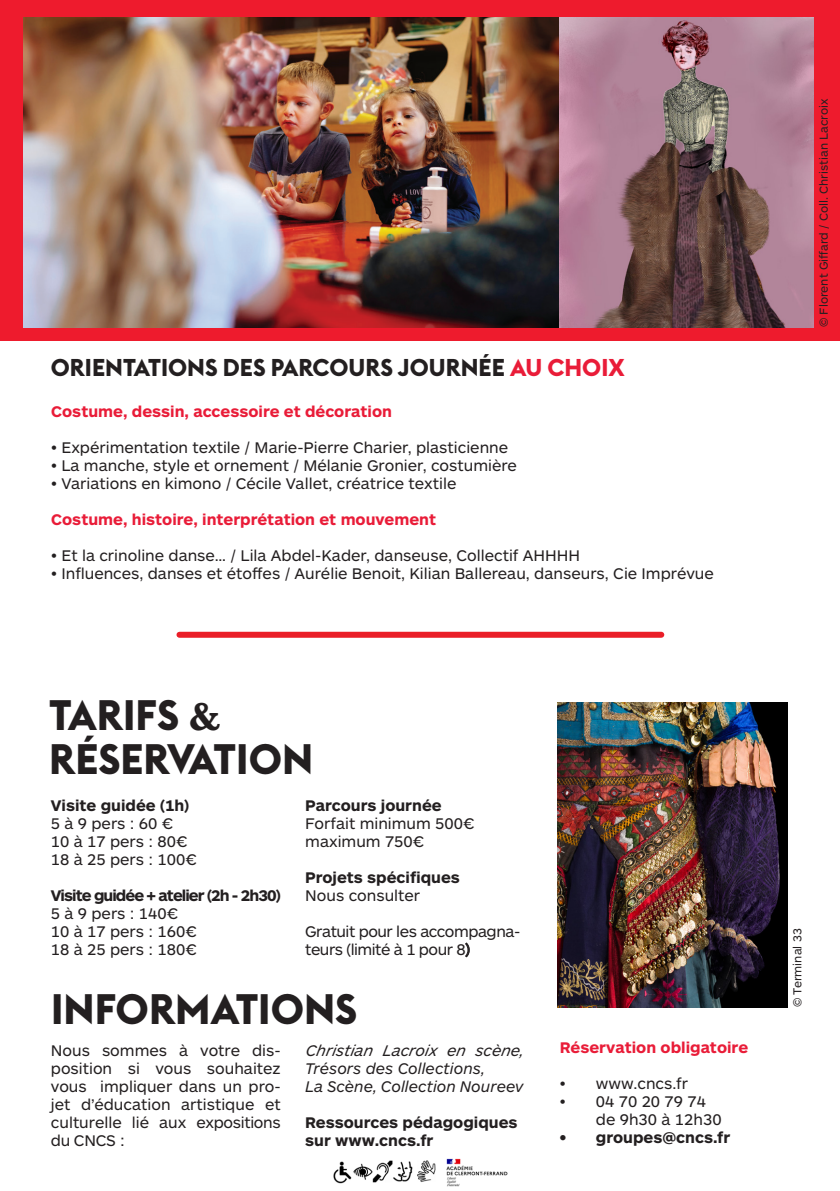
<style>
.page{position:relative;width:840px;height:1191px;background:#fff}
.page>*{position:absolute;margin:0;border:0;box-sizing:border-box;transform-origin:0 0}
.t1{font:700 42px/44px "Euclid BP";color:#231f20}
.t2{font:700 24px "Euclid BP";color:#231f20}
.t3{font:16px/18px "ARS Maquette Pro";color:#231f20;text-align:justify}
.t4{font:700 16px/18px "ARS Maquette Pro";color:#231f20}
.t5{font:700 16px "ARS Maquette Pro";color:#e91c38}
.t6{font:italic 16px/18px "ARS Maquette Pro";color:#231f20}
.t7{font:16px/18px "ARS Maquette Pro";letter-spacing:-.03em;color:#231f20}
.t8{font:700 16px "ARS Maquette Pro";letter-spacing:-.06em;color:#231f20}
.t9{font:12px "ARS Maquette Pro";color:#231f20}
.s1{color:#e91c38}
.s2{font-family:"Baskerville"}
</style>
<div class="page">
<div style="left:0;top:0;width:839px;height:341px;background:#ee1b2d"></div>
<img style="left:557px;top:702px;width:229px;height:305px">
<img style="left:333px;top:1160px;width:103px;height:24px">
<img style="left:446px;top:1158px;width:62px;height:29px">
<div style="left:179px;top:632px;width:482px;height:6px;background:#ea1e28"></div>
<img style="left:24px;top:17px;width:789px;height:310px">
<p class="t2" style="left:51px;top:353px;width:575px">ORIENTATIONS DES PARCOURS JOURNÉE <span class="s1">AU CHOIX</span></p>
<p class="t5" style="left:51px;top:401px;width:342px">Costume, dessin, accessoire et décoration</p>
<p class="t3" style="left:51px;top:438px;width:458px">• Expérimentation textile / Marie-Pierre Charier, plasticienne</p>
<p class="t3" style="left:51px;top:456px;width:467px">• La manche, style et ornement / Mélanie Gronier, costumière</p>
<p class="t3" style="left:51px;top:474px;width:406px">• Variations en kimono / Cécile Vallet, créatrice textile</p>
<p class="t5" style="left:51px;top:509px;width:386px">Costume, histoire, interprétation et mouvement</p>
<p class="t3" style="left:51px;top:546px;width:530px">• Et la crinoline danse… / Lila Abdel-Kader, danseuse, Collectif AHHHH</p>
<p class="t3" style="left:51px;top:564px;width:663px">• Influences, danses et étoffes / Aurélie Benoit, Kilian Ballereau, danseurs, Cie Imprévue</p>
<p class="t9" style="left:815px;top:327px;width:230px;rotate:-90deg">© Florent Giffard / Coll. Christian Lacroix</p>
<p class="t1" style="left:49px;top:693px;width:265px">TARIFS <span class="s2">&amp;<br></span>RÉSERVATION</p>
<p class="t4" style="left:51px;top:795px;width:140px">Visite guidée (1h)</p>
<p class="t3" style="left:51px;top:813px;width:124px">5 à 9 pers : 60 €</p>
<p class="t3" style="left:51px;top:831px;width:138px">10 à 17 pers : 80€</p>
<p class="t3" style="left:51px;top:849px;width:147px">18 à 25 pers : 100€</p>
<p class="t8" style="left:51px;top:884px;width:231px">Visite guidée + atelier (2h - 2h30)</p>
<p class="t3" style="left:51px;top:903px;width:129px">5 à 9 pers : 140€</p>
<p class="t3" style="left:51px;top:921px;width:147px">10 à 17 pers : 160€</p>
<p class="t3" style="left:51px;top:939px;width:147px">18 à 25 pers : 180€</p>
<p class="t4" style="left:305px;top:795px;width:138px">Parcours journée</p>
<p class="t3" style="left:305px;top:813px;width:171px">Forfait minimum 500€</p>
<p class="t3" style="left:305px;top:831px;width:121px">maximum 750€</p>
<p class="t4" style="left:305px;top:867px;width:156px">Projets spécifiques</p>
<p class="t3" style="left:305px;top:885px;width:116px">Nous consulter</p>
<p class="t7" style="left:305px;top:921px;width:216px">Gratuit pour les accompagna&shy;teurs (limité à 1 pour 8)</p>
<p class="t1" style="left:51px;top:986px;width:307px">INFORMATIONS</p>
<p class="t3" style="left:51px;top:1041px;width:231px">Nous sommes à votre dis&shy;position si vous souhaitez vous impliquer dans un pro&shy;jet d’éducation artistique et culturelle lié aux expositions du CNCS :</p>
<p class="t5" style="left:559px;top:1037px;width:190px">Réservation obligatoire</p>
<p class="t6" style="left:305px;top:1041px;width:220px">Christian Lacroix en scène,<br>Trésors des Collections,</p>
<p class="t6" style="left:305px;top:1077px;width:220px">La Scène, Collection Noureev</p>
<p class="t4" style="left:305px;top:1113px;width:214px">Ressources pédagogiques sur www.cncs.fr</p>
<p class="t3" style="left:559px;top:1074px;width:130px">• www.cncs.fr</p>
<p class="t3" style="left:595px;top:1092px;width:127px;text-indent:-36px">• 04 70 20 79 74 de 9h30 à 12h30</p>
<p class="t4" style="left:559px;top:1127px;width:172px">• groupes@cncs.fr</p>
<p class="t9" style="left:789px;top:1007px;width:80px;rotate:-90deg">© Terminal 33</p>
</div>
